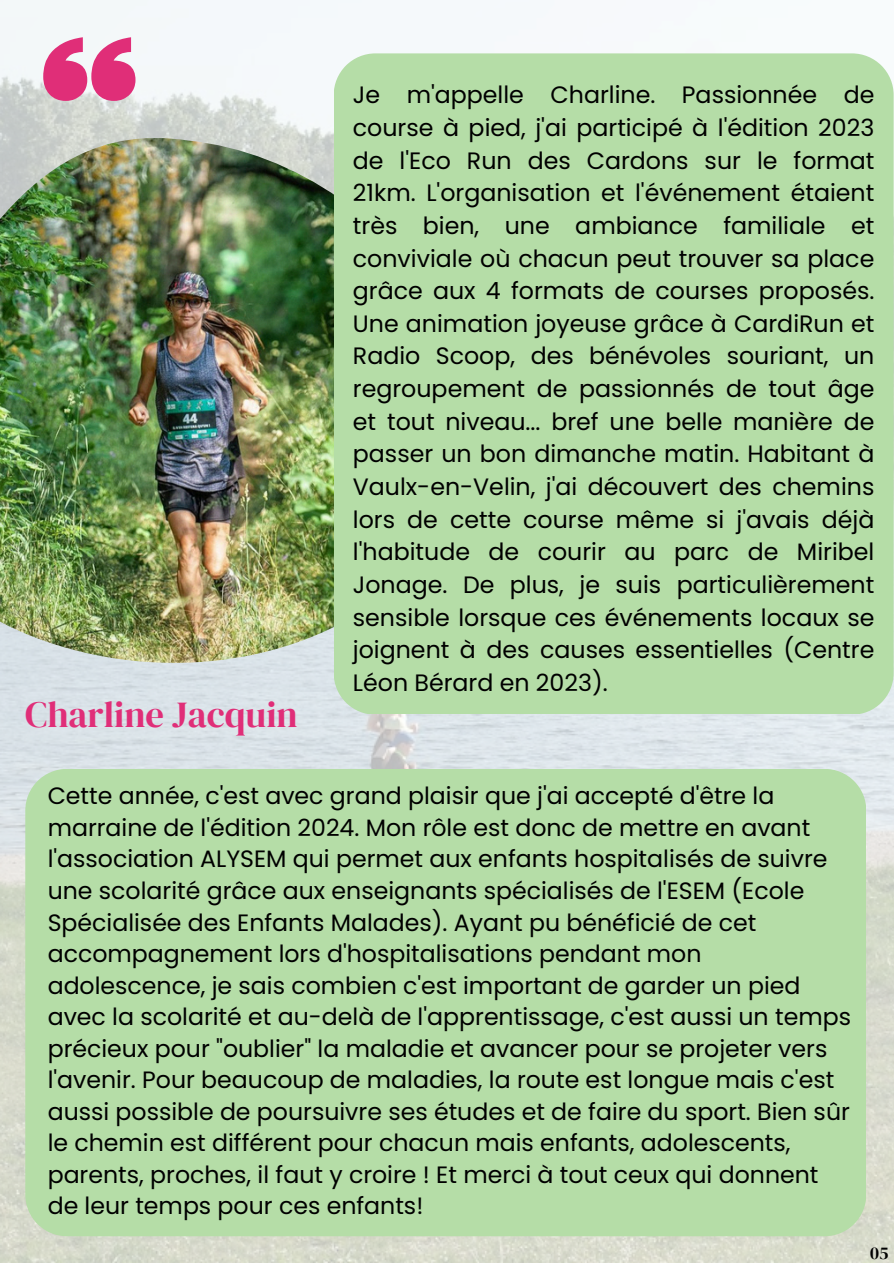
<style>
.page{position:relative;width:894px;height:1264px;background:#fff}
.page>*{position:absolute;margin:0;border:0;box-sizing:border-box;transform-origin:0 0}
.t1{font:36.6px "DM Serif Display";color:#e02e78}
.t2{font:23.7px/32.7px "Poppins";color:#000;text-align:justify}
.t3{font:17.7px "DM Serif Display";color:#000}
</style>
<div class="page">
<img style="left:0;top:0;width:893px;height:1262px">
<svg style="left:43px;top:37px;width:92px;height:64px"></svg>
<img style="left:0;top:137px;width:333px;height:526px">
<div style="left:333px;top:53px;width:560px;height:660px;background:#b5dda7"></div>
<div style="left:25px;top:768px;width:840px;height:468px;background:#b5dda7"></div>
<p class="t1" style="left:25px;top:689px;width:274px">Charline Jacquin</p>
<p class="t2" style="left:353px;top:79px;width:523px">Je m'appelle Charline. Passionnée de course à pied, j'ai participé à l'édition 2023 de l'Eco Run des Cardons sur le format 21km. L'organisation et l'événement étaient très bien, une ambiance familiale et conviviale où chacun peut trouver sa place grâce aux 4 formats de courses proposés.<br>Une animation joyeuse grâce à CardiRun et Radio Scoop, des bénévoles souriant, un regroupement de passionnés de tout âge et tout niveau... bref une belle manière de passer un bon dimanche matin. Habitant à Vaulx-en-Velin, j'ai découvert des chemins lors de cette course même si j'avais déjà l'habitude de courir au parc de Miribel Jonage. De plus, je suis particulièrement sensible lorsque ces événements locaux se joignent à des causes essentielles (Centre Léon Bérard en 2023).</p>
<p class="t2" style="left:48px;top:780px;width:804px;line-height:31.5px;text-align:left">Cette année, c'est avec grand plaisir que j'ai accepté d'être la marraine de l'édition 2024. Mon rôle est donc de mettre en avant l'association ALYSEM qui permet aux enfants hospitalisés de suivre une scolarité grâce aux enseignants spécialisés de l'ESEM (Ecole Spécialisée des Enfants Malades). Ayant pu bénéficié de cet accompagnement lors d'hospitalisations pendant mon adolescence, je sais combien c'est important de garder un pied avec la scolarité et au-delà de l'apprentissage, c'est aussi un temps précieux pour "oublier" la maladie et avancer pour se projeter vers l'avenir. Pour beaucoup de maladies, la route est longue mais c'est aussi possible de poursuivre ses études et de faire du sport. Bien sûr le chemin est différent pour chacun mais enfants, adolescents, parents, proches, il faut y croire ! Et merci à tout ceux qui donnent de leur temps pour ces enfants!</p>
<h1 class="t3" style="left:869px;top:1240px;width:20px">05</h1>
</div>
